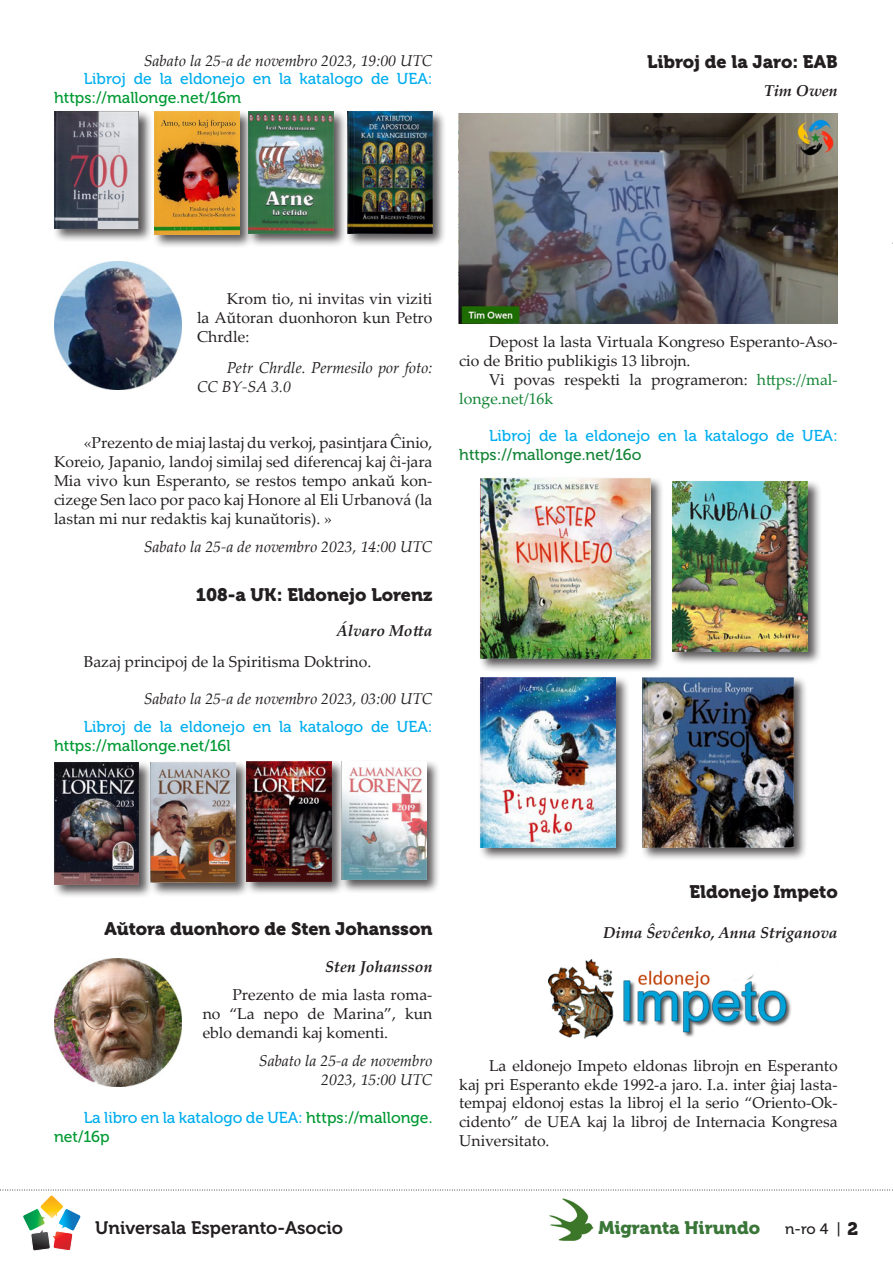
<style>
.page{position:relative;width:893px;height:1263px;background:#fff}
.page>*{position:absolute;margin:0;border:0;box-sizing:border-box;transform-origin:0 0}
.Заголовок_5{font:18px "Museo 900";color:#231f20}
.t1{font:18px "Museo 700";color:#231f20}
.t2{font:18px "Museo 900";color:#397638}
.Основной_текст{font:15.75px/18.9px "Palatino Linotype";color:#231f20;text-align:justify}
.Базовый{font:italic 15.75px/18.9px "Palatino Linotype";color:#231f20}
.Базовый-2{font:15.75px/18.9px "Museo 500";color:#00aeef}
.Основной_текст-2{font:15.75px/18.9px "Museo 500";color:#00aeef}
.Заголовок_5-2{font:italic 700 15.75px "Palatino Linotype";color:#231f20}
.Основной_текст-3{font:italic 15.75px "Palatino Linotype";color:#231f20}
.t3{font:15px "Museo 500";color:#231f20}
.s1{color:#093}
.s2{color:#148436}
.s3{font-family:"Museo 900";font-size:18px}
</style>
<div class="page">
<svg style="left:0;top:1189px;width:893px;height:62px"></svg>
<img style="left:549px;top:1199px;width:45px;height:42px">
<div style="left:52px;top:109px;width:101px;height:133px;background:#231f20;opacity:.75"></div>
<img style="left:54px;top:112px;width:85px;height:116px">
<div style="left:152px;top:109px;width:102px;height:140px;background:#231f20;opacity:.75"></div>
<img style="left:154px;top:112px;width:86px;height:123px">
<div style="left:246px;top:109px;width:101px;height:139px;background:#231f20;opacity:.75"></div>
<img style="left:248px;top:112px;width:85px;height:121px">
<div style="left:345px;top:109px;width:102px;height:139px;background:#231f20;opacity:.75"></div>
<img style="left:347px;top:112px;width:85px;height:121px">
<img style="left:54px;top:262px;width:127px;height:127px">
<div style="left:52px;top:760px;width:101px;height:139px;background:#231f20;opacity:.75"></div>
<img style="left:54px;top:763px;width:85px;height:121px">
<div style="left:149px;top:760px;width:101px;height:137px;background:#231f20;opacity:.75"></div>
<img style="left:151px;top:763px;width:85px;height:120px">
<div style="left:245px;top:759px;width:101px;height:136px;background:#231f20;opacity:.75"></div>
<img style="left:247px;top:761px;width:85px;height:120px">
<div style="left:339px;top:759px;width:102px;height:135px;background:#231f20;opacity:.75"></div>
<img style="left:342px;top:761px;width:85px;height:119px">
<img style="left:54px;top:959px;width:127px;height:127px">
<img style="left:459px;top:113px;width:379px;height:210px">
<div style="left:478px;top:476px;width:187px;height:197px;background:#231f20;opacity:.75"></div>
<img style="left:480px;top:479px;width:170px;height:180px">
<div style="left:670px;top:479px;width:152px;height:186px;background:#231f20;opacity:.75"></div>
<img style="left:673px;top:481px;width:135px;height:170px">
<img style="left:548px;top:959px;width:243px;height:79px">
<div style="left:640px;top:675px;width:167px;height:187px;background:#231f20;opacity:.75"></div>
<img style="left:642px;top:678px;width:151px;height:169px">
<div style="left:478px;top:675px;width:152px;height:187px;background:#231f20;opacity:.75"></div>
<img style="left:480px;top:678px;width:136px;height:169px">
<p class="Основной_текст-3" style="left:144px;top:49px;width:290px">Sabato la 25-a de novembro 2023, 19:00 UTC</p>
<p class="Базовый-2" style="left:54px;top:70px;width:380px;text-indent:30px">Libroj de la eldonejo en la katalogo de UEA: <span class="s1">https://mallonge.net/16m</span></p>
<p class="Заголовок_5" style="left:647px;top:52px;width:192px">Libroj de la Jaro: EAB</p>
<p class="Заголовок_5-2" style="left:764px;top:80px;width:75px">Tim Owen</p>
<p class="Основной_текст" style="left:197px;top:289px;width:237px;text-indent:30px">Krom tio, ni invitas vin viziti la Aŭtoran duonhoron kun Petro Chrdle:</p>
<p class="Базовый" style="left:197px;top:357px;width:237px;text-indent:30px">Petr Chrdle. Permesilo por foto:<br>CC BY-SA 3.0</p>
<p class="Основной_текст" style="left:54px;top:433px;width:380px;text-indent:30px">«Prezento de miaj lastaj du verkoj, pasintjara Ĉinio, Koreio, Japanio, landoj similaj sed diferencaj kaj ĉi-jara Mia vivo kun Esperanto, se restos tempo ankaŭ kon&shy;cizege Sen laco por paco kaj Honore al Eli Urbanová (la lastan mi nur redaktis kaj kunaŭtoris). »</p>
<p class="Базовый" style="left:144px;top:536px;width:290px">Sabato la 25-a de novembro 2023, 14:00 UTC</p>
<p class="Заголовок_5" style="left:196px;top:584px;width:238px">108-a UK: Eldonejo Lorenz</p>
<p class="Заголовок_5-2" style="left:337px;top:619px;width:97px">Álvaro Motta</p>
<p class="Основной_текст" style="left:84px;top:651px;width:289px">Bazaj principoj de la Spiritisma Doktrino.</p>
<p class="Базовый" style="left:144px;top:688px;width:290px">Sabato la 25-a de novembro 2023, 03:00 UTC</p>
<p class="Базовый-2" style="left:54px;top:717px;width:380px;text-indent:30px">Libroj de la eldonejo en la katalogo de UEA: <span class="s1">https://mallonge.net/16l</span></p>
<p class="Основной_текст" style="left:459px;top:331px;width:380px;text-indent:30px">Depost la lasta Virtuala Kongreso Esperanto-Aso&shy;cio de Britio publikigis 13 librojn.</p>
<p class="Основной_текст" style="left:459px;top:369px;width:380px;text-indent:30px">Vi povas respekti la programeron: <span class="s2">https://mal&shy;longe.net/16k</span></p>
<p class="Основной_текст-2" style="left:459px;top:427px;width:380px;text-indent:30px">Libroj de la eldonejo en la katalogo de UEA: <span class="s2">https://mallonge.net/16o</span></p>
<p class="Заголовок_5" style="left:105px;top:919px;width:329px">Aŭtora duonhoro de Sten Johansson</p>
<p class="Заголовок_5-2" style="left:325px;top:956px;width:109px">Sten Johansson</p>
<p class="Основной_текст" style="left:203px;top:985px;width:231px;text-indent:30px">Prezento de mia lasta roma&shy;no “La nepo de Marina”, kun eblo demandi kaj komenti.</p>
<p class="Базовый" style="left:259px;top:1050px;width:175px;text-align:right">Sabato la 25-a de novembro<br>2023, 15:00 UTC</p>
<p class="Основной_текст-2" style="left:54px;top:1108px;width:380px;text-indent:30px">La libro en la katalogo de UEA: <span class="s1">https://mallonge. net/16p</span></p>
<p class="Заголовок_5" style="left:689px;top:881px;width:150px">Eldonejo Impeto</p>
<p class="Заголовок_5-2" style="left:603px;top:922px;width:236px">Dima Ŝevĉenko, Anna Striganova</p>
<p class="Основной_текст" style="left:459px;top:1055px;width:380px;text-indent:30px">La eldonejo Impeto eldonas librojn en Esperanto kaj pri Esperanto ekde 1992-a jaro. I.a. inter ĝiaj lasta&shy;tempaj eldonoj estas la libroj el la serio “Oriento-Ok&shy;cidento” de UEA kaj la libroj de Internacia Kongresa Universitato.</p>
<p class="t1" style="left:95px;top:1218px;width:249px">Universala Esperanto-Asocio</p>
<p class="t2" style="left:598px;top:1218px;width:163px">Migranta Hirundo</p>
<p class="t3" style="left:785px;top:1220px;width:74px">n-ro 4 | <span class="s3">2</span></p>
</div>
